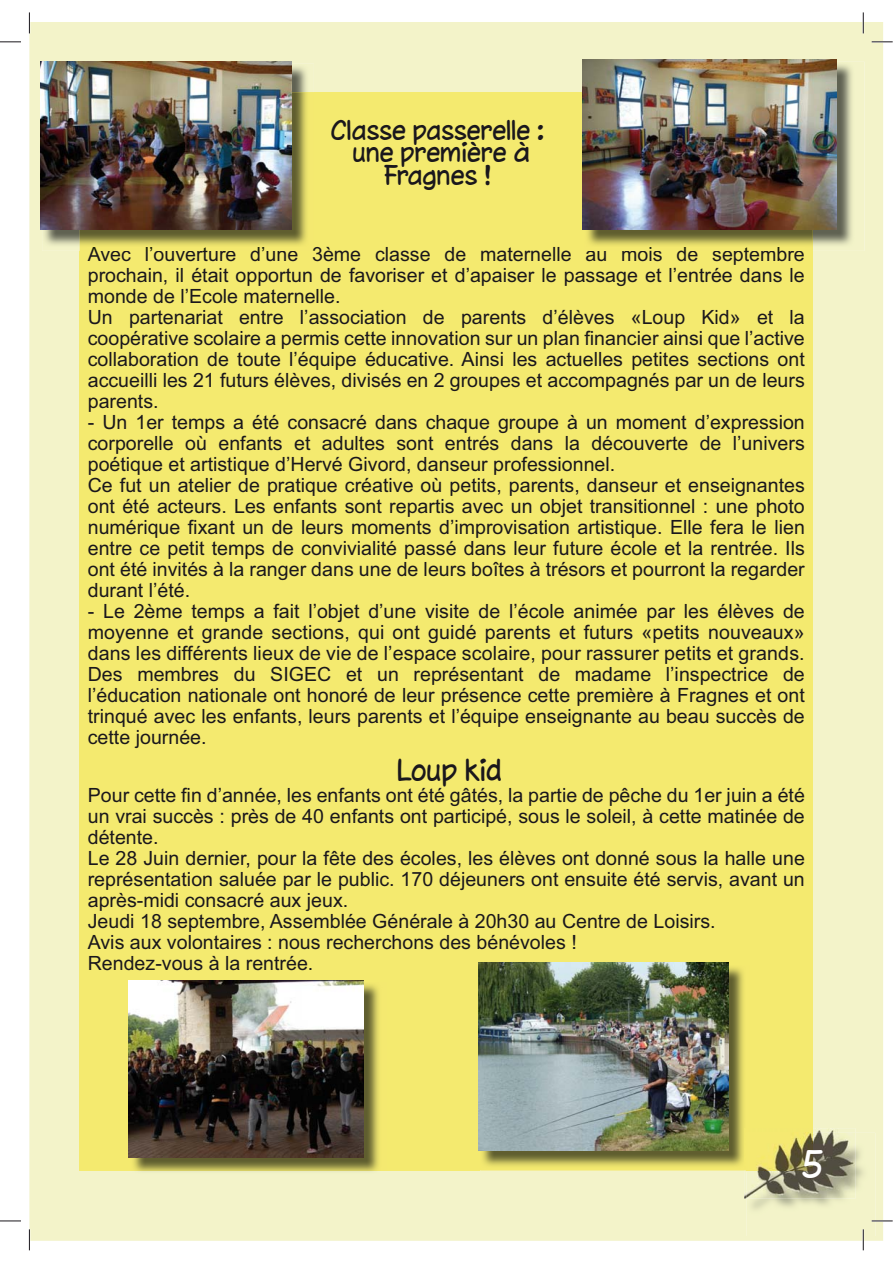
<style>
.page{position:relative;width:893px;height:1263px;background:#fff}
.page>*{position:absolute;margin:0;border:0;box-sizing:border-box;transform-origin:0 0}
.t1{font:34.95px "Chinacat";color:#fff}
.t2{font:28.05px "Chinacat";color:#1a171c}
.t3{font:25.2px/22.4px "Chinacat";color:#1a171c;text-align:center}
.t4{font:19.65px/21px "Arial";color:#1a171c}
.t5{font:19.65px "Arial";color:#1b1f0a}
.s1{color:#1b1f0a}
</style>
<div class="page">
<div style="left:29px;top:22px;width:854px;height:1219px;background:#f3f3c9"></div>
<div style="left:80px;top:92px;width:733px;height:1079px;background:#f4ea6f"></div>
<img style="left:746px;top:1133px;width:129px;height:103px">
<img style="left:744px;top:1128px;width:111px;height:71px">
<img style="left:749px;top:1128px;width:64px;height:5px">
<img style="left:746px;top:1133px;width:109px;height:66px">
<img style="left:813px;top:62px;width:52px;height:189px">
<img style="left:587px;top:230px;width:226px;height:15px">
<img style="left:583px;top:60px;width:253px;height:170px">
<img style="left:42px;top:64px;width:272px;height:187px">
<img style="left:80px;top:92px;width:234px;height:159px">
<img style="left:88px;top:247px;width:226px;height:4px">
<img style="left:40px;top:62px;width:251px;height:168px">
<img style="left:480px;top:1171px;width:264px;height:1px">
<img style="left:480px;top:965px;width:269px;height:206px">
<img style="left:746px;top:1133px;width:3px;height:38px">
<img style="left:478px;top:963px;width:250px;height:187px">
<img style="left:131px;top:984px;width:255px;height:194px">
<img style="left:129px;top:980px;width:235px;height:177px">
<hr style="left:872px;top:41px;width:21px;height:2px;background:#fff">
<hr style="left:872px;top:1220px;width:21px;height:2px;background:#fff">
<hr style="left:862px;top:12px;width:2px;height:21px;background:#fff">
<hr style="left:862px;top:1229px;width:2px;height:21px;background:#fff">
<svg style="left:0;top:42px;width:21px;height:1px"></svg>
<svg style="left:872px;top:42px;width:21px;height:1px"></svg>
<svg style="left:0;top:1221px;width:21px;height:1px"></svg>
<svg style="left:872px;top:1221px;width:21px;height:1px"></svg>
<svg style="left:29px;top:12px;width:1px;height:21px"></svg>
<svg style="left:29px;top:1229px;width:1px;height:21px"></svg>
<svg style="left:863px;top:12px;width:1px;height:21px"></svg>
<svg style="left:863px;top:1229px;width:1px;height:21px"></svg>
<p class="t3" style="left:331px;top:121px;width:215px">Classe passerelle : une première à<br>Fragnes !</p>
<p class="t4" style="left:88px;top:246px;width:150px"><span class="s1">A</span>vec ouver ure</p>
<p class="t4" style="left:250px;top:246px;width:49px"><span class="s1">d’</span>une</p>
<p class="t4" style="left:312px;top:246px;width:352px"><span class="s1">3</span>ème classe de maternelle au mo s</p>
<p class="t5" style="left:145px;top:247px;width:10px">l’</p>
<p class="t5" style="left:203px;top:247px;width:7px">t</p>
<p class="t4" style="left:88px;top:246px;width:718px;text-indent:561px"><span class="s1">i d</span>e sep em re prochain, il était opportun de favoriser et d’apaiser le passage et l’entrée dans le monde de l’Ecole maternelle.<br>Un partenariat entre l’association de parents d’élèves «Loup Kid» et la coopérative scolaire a permis cette innovation sur un plan financier ainsi que l’active collaboration de toute l’équipe éducative. Ainsi les actuelles petites sections ont accueilli les 21 futurs élèves, divisés en 2 groupes et accompagnés par un de leurs parents.</p>
<p class="t4" style="left:88px;top:414px;width:719px">- Un 1er temps a été consacré dans chaque groupe à un moment d’expression corporelle où enfants et adultes sont entrés dans la découverte de l’univers poétique et artistique d’Hervé Givord, danseur professionnel.<br>Ce fut un atelier de pratique créative où petits, parents, danseur et enseignantes ont été acteurs. Les enfants sont repartis avec un objet transitionnel : une photo numérique fixant un de leurs moments d’improvisation artistique. Elle fera le lien entre ce petit temps de convivialité passé dans leur future école et la rentrée. Ils ont été invités à la ranger dans une de leurs boîtes à trésors et pourront la regarder durant l’été.</p>
<p class="t4" style="left:88px;top:603px;width:718px;text-align:justify">- Le 2ème temps a fait l’objet d’une visite de l’école animée par les élèves de moyenne et grande sections, qui ont guidé parents et futurs «petits nouveaux» dans les différents lieux de vie de l’espace scolaire, pour rassurer petits et grands.<br>Des membres du SIGEC et un représentant de madame l’inspectrice de l’éducation nationale ont honoré de leur présence cette première à Fragnes et ont trinqué avec les enfants, leurs parents et l’équipe enseignante au beau succès de cette journée.</p>
<p class="t5" style="left:744px;top:247px;width:7px">t</p>
<p class="t5" style="left:776px;top:247px;width:12px">b</p>
<h2 class="t2" style="left:398px;top:758px;width:106px">Loup kid</h2>
<p class="t4" style="left:88px;top:786px;width:719px">Pour cette fin d’année, les enfants ont été gâtés, la partie de pêche du 1er juin a été un vrai succès : près de 40 enfants ont participé, sous le soleil, à cette matinée de détente.<br>Le 28 Juin dernier, pour la fête des écoles, les élèves ont donné sous la halle une représentation saluée par le public. 170 déjeuners ont ensuite été servis, avant un après-midi consacré aux jeux.<br>Jeudi 18 septembre, Assemblée Générale à 20h30 au Centre de Loisirs.<br>Avis aux volontaires : nous recherchons des bénévoles !<br>Rendez-vous à la rentrée.</p>
<h1 class="t1" style="left:802px;top:1150px;width:22px">5</h1>
</div>
